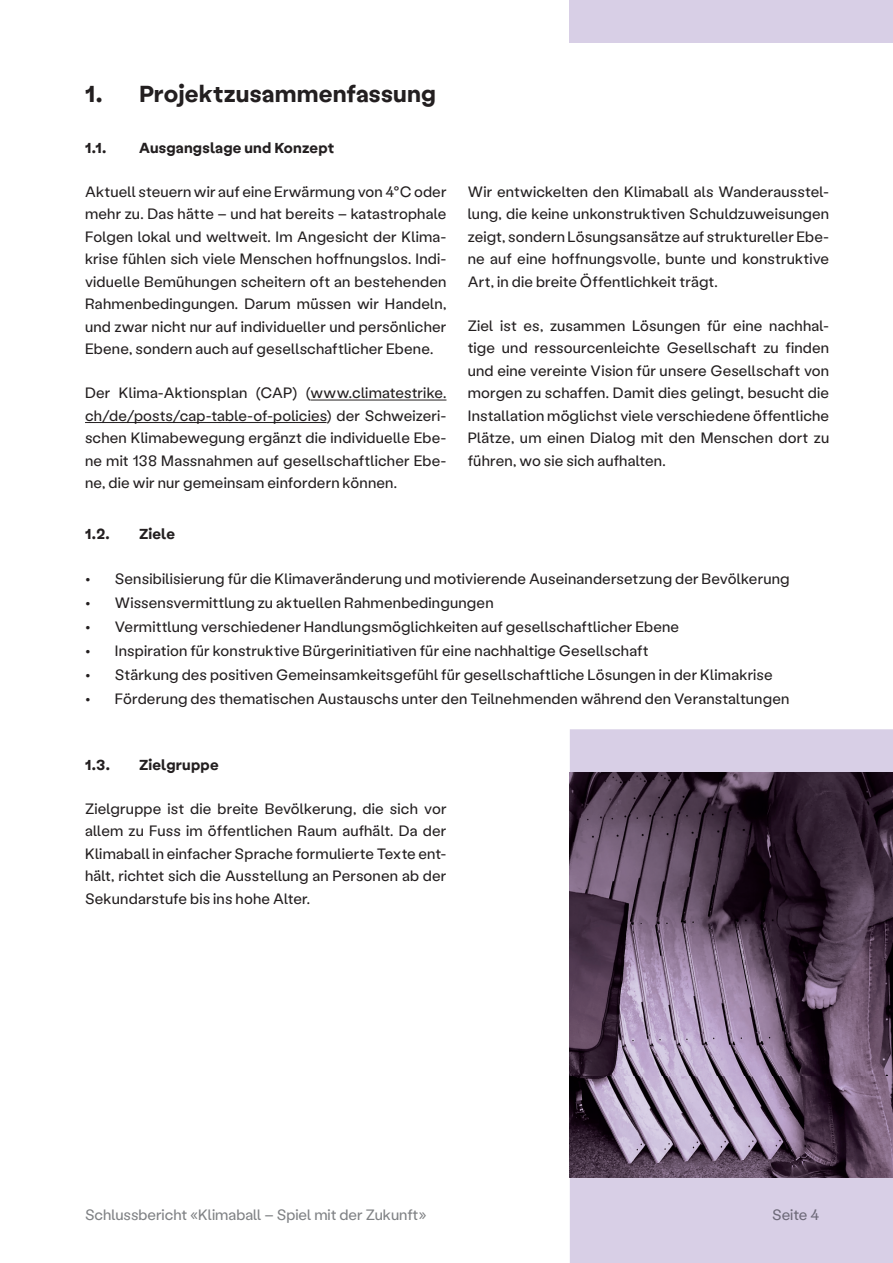
<style>
.page{position:relative;width:893px;height:1263px;background:#fff}
.page>*{position:absolute;margin:0;border:0;box-sizing:border-box;transform-origin:0 0}
.t1{font:700 24px "Labil Grotesk";letter-spacing:.005em;color:#231f20}
.t2{font:15px/22.5px "Labil Grotesk";letter-spacing:.01em;color:#231f20;text-align:justify}
.t3{font:700 15px "Labil Grotesk";letter-spacing:.01em;color:#231f20}
.t4{font:15px "Labil Grotesk";color:#808285}
.t5{font:15px "Labil Grotesk";letter-spacing:-.005em;color:#6e6a79}
</style>
<div class="page">
<div style="left:570px;top:0;width:323px;height:43px;background:#d8cfe6"></div>
<hr style="left:310px;top:400px;width:136px;height:1px;background:#231f20">
<hr style="left:85px;top:422px;width:242px;height:1px;background:#231f20">
<div style="left:570px;top:729px;width:323px;height:534px;background:#d8cfe6"></div>
<div style="left:773px;top:1210px;width:46px;height:11px;background:#d8cfe6"></div>
<img style="left:570px;top:773px;width:323px;height:405px">
<h1 class="t1" style="left:85px;top:76px;width:352px">1. Projektzusammenfassung</h1>
<p class="t3" style="left:85px;top:136px;width:23px">1.1.</p>
<p class="t3" style="left:139px;top:136px;width:197px">Ausgangslage und Konzept</p>
<p class="t2" style="left:85px;top:180px;width:363px">Aktuell steuern wir auf eine Erwärmung von 4°C oder mehr zu. Das hätte – und hat bereits – katastrophale Folgen lokal und weltweit. Im Angesicht der Klima&shy;krise fühlen sich viele Menschen hoffnungslos. Indi&shy;viduelle Bemühungen scheitern oft an bestehenden Rahmenbedingungen. Darum müssen wir Handeln, und zwar nicht nur auf individueller und persönlicher Ebene, sondern auch auf gesellschaftlicher Ebene.</p>
<p class="t2" style="left:85px;top:381px;width:363px">Der Klima-Aktionsplan (CAP) (www.climatestrike. ch/de/posts/cap-table-of-policies) der Schweizeri&shy;schen Klimabewegung ergänzt die individuelle Ebe&shy;ne mit 138 Massnahmen auf gesellschaftlicher Ebe&shy;ne, die wir nur gemeinsam einfordern können.</p>
<p class="t2" style="left:468px;top:180px;width:363px">Wir entwickelten den Klimaball als Wanderausstel&shy;lung, die keine unkonstruktiven Schuldzuweisungen zeigt, sondern Lösungsansätze auf struktureller Ebe&shy;ne auf eine hoffnungsvolle, bunte und konstruktive Art, in die breite Öffentlichkeit trägt.</p>
<p class="t2" style="left:468px;top:313px;width:363px">Ziel ist es, zusammen Lösungen für eine nachhal&shy;tige und ressourcenleichte Gesellschaft zu finden und eine vereinte Vision für unsere Gesellschaft von morgen zu schaffen. Damit dies gelingt, besucht die Installation möglichst viele verschiedene öffentliche Plätze, um einen Dialog mit den Menschen dort zu führen, wo sie sich aufhalten.</p>
<p class="t3" style="left:85px;top:522px;width:26px">1.2.</p>
<p class="t3" style="left:139px;top:522px;width:38px">Ziele</p>
<p class="t2" style="left:85px;top:567px;width:706px">• Sensibilisierung für die Klimaveränderung und motivierende Auseinandersetzung der Bevölkerung</p>
<p class="t2" style="left:85px;top:591px;width:410px">• Wissensvermittlung zu aktuellen Rahmenbedingungen</p>
<p class="t2" style="left:85px;top:615px;width:596px">• Vermittlung verschiedener Handlungsmöglichkeiten auf gesellschaftlicher Ebene</p>
<p class="t2" style="left:85px;top:639px;width:565px">• Inspiration für konstruktive Bürgerinitiativen für eine nachhaltige Gesellschaft</p>
<p class="t2" style="left:85px;top:663px;width:689px">• Stärkung des positiven Gemeinsamkeitsgefühl für gesellschaftliche Lösungen in der Klimakrise</p>
<p class="t2" style="left:85px;top:687px;width:706px">• Förderung des thematischen Austauschs unter den Teilnehmenden während den Veranstaltungen</p>
<p class="t3" style="left:85px;top:753px;width:26px">1.3.</p>
<p class="t3" style="left:139px;top:753px;width:81px">Zielgruppe</p>
<p class="t2" style="left:85px;top:797px;width:363px">Zielgruppe ist die breite Bevölkerung, die sich vor allem zu Fuss im öffentlichen Raum aufhält. Da der Klimaball in einfacher Sprache formulierte Texte ent&shy;hält, richtet sich die Ausstellung an Personen ab der Sekundarstufe bis ins hohe Alter.</p>
<p class="t4" style="left:85px;top:1205px;width:343px">Schlussbericht «Klimaball – Spiel mit der Zukunft»</p>
<p class="t5" style="left:772px;top:1205px;width:49px">Seite 4</p>
</div>
